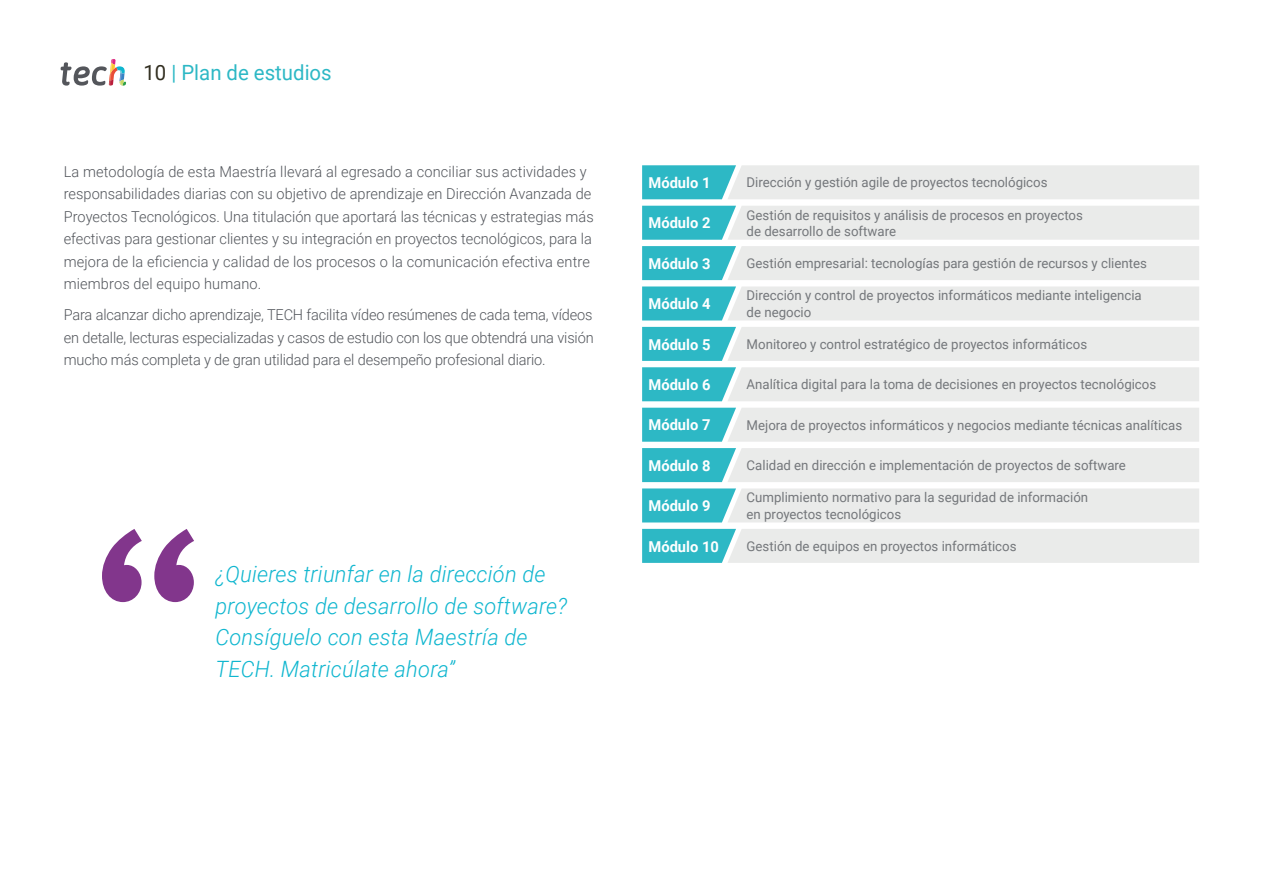
<style>
.page{position:relative;width:1263px;height:893px;background:#fff}
.page>*{position:absolute;margin:0;border:0;box-sizing:border-box;transform-origin:0 0}
.t1{font:italic 300 22.5px/31.5px "Roboto";letter-spacing:.01em;color:#0fb6cf}
.t2{font:21px "Roboto";color:#2db8c5}
.t3{font:300 15px/22.5px "Roboto";letter-spacing:.005em;color:#52555b}
.t4{font:700 15px "Roboto";color:#fff}
.t5{font:13.5px/16.5px "Roboto";color:#74777b}
.s1{color:#312e20}
</style>
<div class="page">
<svg style="left:61px;top:59px;width:65px;height:27px"></svg>
<svg style="left:102px;top:529px;width:92px;height:73px"></svg>
<svg style="left:642px;top:165px;width:557px;height:34px;background:#cde3e4"></svg>
<svg style="left:642px;top:327px;width:557px;height:34px;background:#cce3e4"></svg>
<svg style="left:642px;top:246px;width:557px;height:34px;background:#cce3e4"></svg>
<svg style="left:642px;top:408px;width:557px;height:34px;background:#cde3e4"></svg>
<svg style="left:642px;top:488px;width:557px;height:34px;background:#cde3e4"></svg>
<svg style="left:642px;top:206px;width:557px;height:34px;background:#cde3e4"></svg>
<svg style="left:642px;top:367px;width:557px;height:34px;background:#cde3e4"></svg>
<svg style="left:642px;top:286px;width:557px;height:34px;background:#cde3e4"></svg>
<svg style="left:642px;top:448px;width:557px;height:34px;background:#cce3e4"></svg>
<svg style="left:642px;top:529px;width:557px;height:34px;background:#cce3e4"></svg>
<h2 class="t2" style="left:144px;top:57px;width:190px"><span class="s1">10</span> | Plan de estudios</h2>
<p class="t3" style="left:64px;top:159px;width:531px">La metodología de esta Maestría llevará al egresado a conciliar sus actividades y responsabilidades diarias con su objetivo de aprendizaje en Dirección Avanzada de Proyectos Tecnológicos. Una titulación que aportará las técnicas y estrategias más efectivas para gestionar clientes y su integración en proyectos tecnológicos, para la mejora de la eficiencia y calidad de los procesos o la comunicación efectiva entre miembros del equipo humano.</p>
<p class="t3" style="left:64px;top:303px;width:531px;text-align:justify">Para alcanzar dicho aprendizaje, TECH facilita vídeo resúmenes de cada tema, vídeos en detalle, lecturas especializadas y casos de estudio con los que obtendrá una visión mucho más completa y de gran utilidad para el desempeño profesional diario.</p>
<h1 class="t1" style="left:215px;top:558px;width:353px">¿Quieres triunfar en la dirección de proyectos de desarrollo de software?<br>Consíguelo con esta Maestría de TECH. Matricúlate ahora”</h1>
<p class="t4" style="left:648px;top:172px;width:63px">Módulo 1</p>
<p class="t5" style="left:747px;top:174px;width:302px">Dirección y gestión agile de proyectos tecnológicos</p>
<p class="t4" style="left:648px;top:212px;width:63px">Módulo 2</p>
<p class="t5" style="left:747px;top:206px;width:338px">Gestión de requisitos y análisis de procesos en proyectos de desarrollo de software</p>
<p class="t4" style="left:648px;top:253px;width:63px">Módulo 3</p>
<p class="t5" style="left:747px;top:255px;width:402px">Gestión empresarial: tecnologías para gestión de recursos y clientes</p>
<p class="t4" style="left:648px;top:293px;width:63px">Módulo 4</p>
<p class="t5" style="left:747px;top:286px;width:397px">Dirección y control de proyectos informáticos mediante inteligencia de negocio</p>
<p class="t4" style="left:648px;top:334px;width:63px">Módulo 5</p>
<p class="t5" style="left:747px;top:335px;width:342px">Monitoreo y control estratégico de proyectos informáticos</p>
<p class="t4" style="left:648px;top:374px;width:63px">Módulo 6</p>
<p class="t5" style="left:747px;top:376px;width:411px">Analítica digital para la toma de decisiones en proyectos tecnológicos</p>
<p class="t4" style="left:648px;top:414px;width:63px">Módulo 7</p>
<p class="t5" style="left:747px;top:416px;width:437px">Mejora de proyectos informáticos y negocios mediante técnicas analíticas</p>
<p class="t4" style="left:648px;top:455px;width:63px">Módulo 8</p>
<p class="t5" style="left:747px;top:457px;width:381px">Calidad en dirección e implementación de proyectos de software</p>
<p class="t4" style="left:648px;top:495px;width:63px">Módulo 9</p>
<p class="t5" style="left:747px;top:488px;width:343px">Cumplimiento normativo para la seguridad de información en proyectos tecnológicos</p>
<p class="t4" style="left:648px;top:536px;width:72px">Módulo 10</p>
<p class="t5" style="left:747px;top:537px;width:271px">Gestión de equipos en proyectos informáticos</p>
</div>
